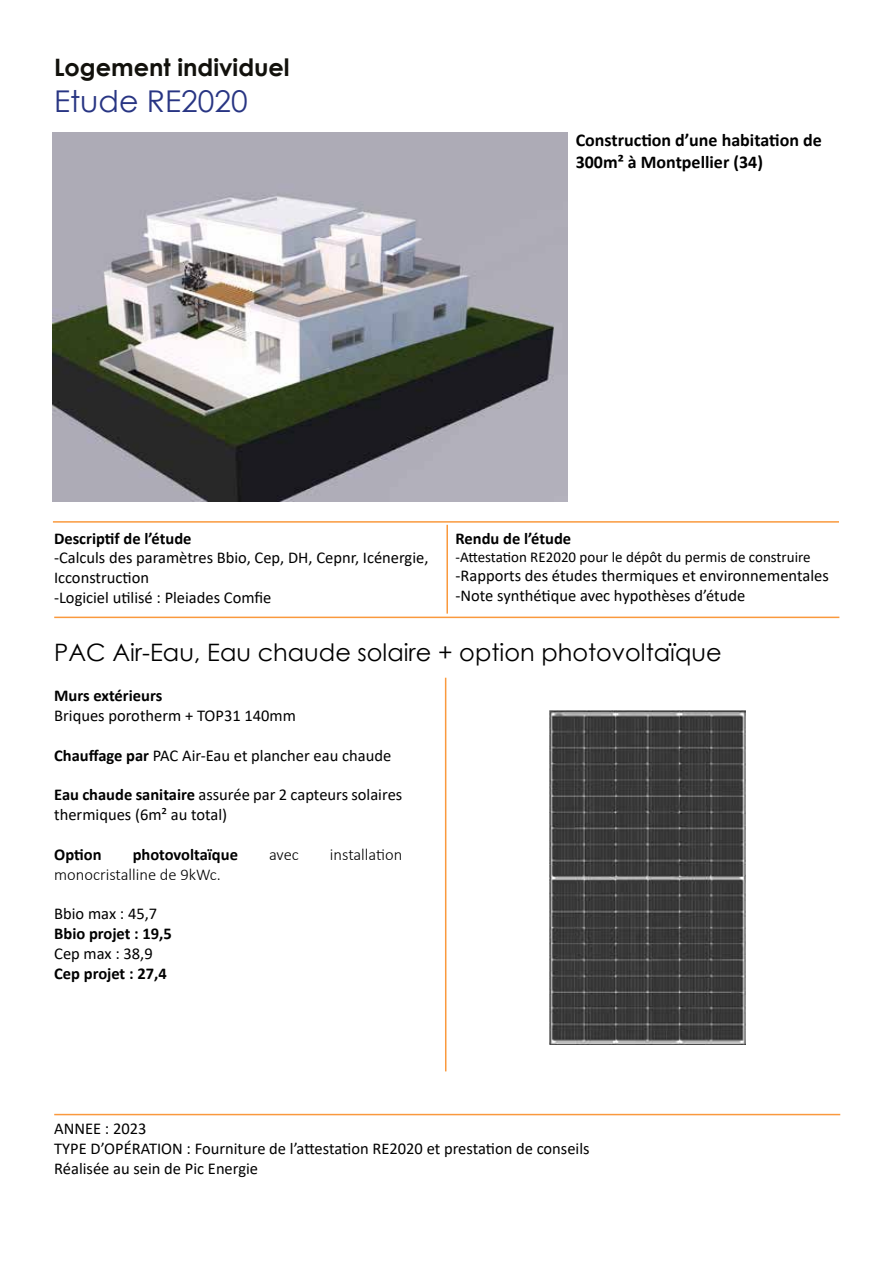
<style>
.page{position:relative;width:893px;height:1263px;background:#fff}
.page>*{position:absolute;margin:0;border:0;box-sizing:border-box;transform-origin:0 0}
.t1{font:30px "Century Gothic";color:#283583}
.t2{font:24px "Century Gothic";color:#000}
.t3{font:700 24px "Century Gothic";color:#12110c}
.t4{font:700 18px/21.6px "Calibri";color:#000}
.t5{font:16.5px/19.8px "Calibri";color:#000}
.t6{font:700 16.5px "Calibri";color:#000}
.t7{font:300 16.5px "Calibri";color:#000}
.t8{font:15px "Calibri";color:#000}
.s1{font-weight:700}
</style>
<div class="page">
<hr style="left:54px;top:617px;width:785px;height:1px;background:#fa993d">
<hr style="left:445px;top:678px;width:1px;height:393px;background:#fa993d">
<hr style="left:53px;top:521px;width:786px;height:2px;background:#fa993d">
<hr style="left:54px;top:1114px;width:786px;height:1px;background:#fa993d">
<hr style="left:446px;top:525px;width:2px;height:89px;background:#fa993d">
<img style="left:53px;top:133px;width:514px;height:369px">
<img style="left:549px;top:710px;width:196px;height:334px">
<h2 class="t3" style="left:54px;top:49px;width:237px">Logement individuel</h2>
<h1 class="t1" style="left:54px;top:80px;width:195px">Etude RE2020</h1>
<p class="t4" style="left:576px;top:129px;width:248px">Construction d’une habitation de<br>300m² à Montpellier (34)</p>
<p class="t6" style="left:54px;top:526px;width:139px">Descriptif de l’étude</p>
<p class="t5" style="left:54px;top:548px;width:376px">-Calculs des paramètres Bbio, Cep, DH, Cepnr, Icénergie,<br>Icconstruction<br>-Logiciel utilisé : Pleiades Comfie</p>
<p class="t6" style="left:455px;top:526px;width:117px">Rendu de l’étude</p>
<p class="t8" style="left:455px;top:546px;width:357px">-Attestation RE2020 pour le dépôt du permis de construire</p>
<p class="t5" style="left:455px;top:566px;width:375px">-Rapports des études thermiques et environnementales -Note synthétique avec hypothèses d’étude</p>
<h2 class="t2" style="left:54px;top:635px;width:669px">PAC Air-Eau, Eau chaude solaire + option photovoltaïque</h2>
<p class="t6" style="left:54px;top:684px;width:110px">Murs extérieurs</p>
<p class="t5" style="left:54px;top:705px;width:243px">Briques porotherm + TOP31 140mm</p>
<p class="t5" style="left:54px;top:745px;width:338px"><span class="s1">Chauffage par</span> PAC Air-Eau et plancher eau chaude</p>
<p class="t5" style="left:54px;top:784px;width:350px"><span class="s1">Eau chaude sanitaire</span> assurée par 2 capteurs solaires thermiques (6m² au total)</p>
<p class="t6" style="left:54px;top:842px;width:49px">Option</p>
<p class="t6" style="left:133px;top:842px;width:107px">photovoltaïque</p>
<p class="t7" style="left:269px;top:844px;width:31px">avec</p>
<p class="t7" style="left:330px;top:844px;width:74px">installation</p>
<p class="t7" style="left:54px;top:864px;width:168px">monocristalline de 9kWc.</p>
<p class="t5" style="left:54px;top:903px;width:105px">Bbio max : 45,7</p>
<p class="t6" style="left:54px;top:922px;width:119px">Bbio projet : 19,5</p>
<p class="t5" style="left:54px;top:943px;width:100px">Cep max : 38,9</p>
<p class="t6" style="left:54px;top:961px;width:114px">Cep projet : 27,4</p>
<p class="t5" style="left:54px;top:1118px;width:537px">ANNEE : 2023<br>TYPE D’OPÉRATION : Fourniture de l’attestation RE2020 et prestation de conseils<br>Réalisée au sein de Pic Energie</p>
</div>
